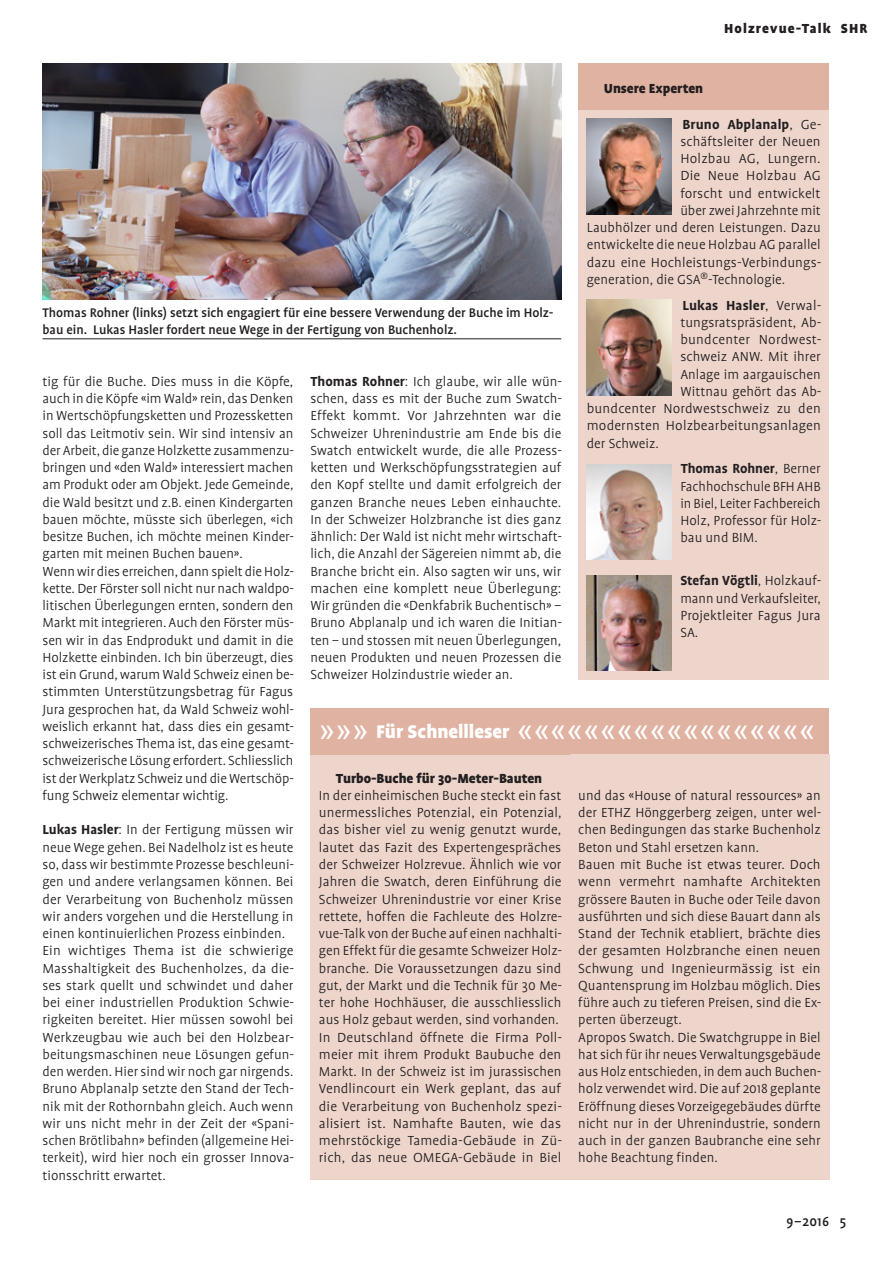
<style>
.page{position:relative;width:893px;height:1263px;background:#fff}
.page>*{position:absolute;margin:0;border:0;box-sizing:border-box;transform-origin:0 0}
.t1{font:30px "Arial";color:#fff}
.t2{font:300 15px/17.2px "Profile";letter-spacing:.005em;color:#231f20}
.t3{font:900 15px "Profile";letter-spacing:-.005em;color:#231f20}
.t4{font:700 15px "Profile";letter-spacing:.01em;color:#231f20}
.t5{font:900 15px "Profile";letter-spacing:.075em;color:#231f20}
.t6{font:500 15px "Profile";color:#231f20}
.t7{font:500 14.25px/17.2px "Profile";color:#231f20}
.s1{font-weight:300}
.s2{font-weight:700}
.s3{font-family:"Profile";font-weight:900;font-size:21px}
</style>
<div class="page">
<div style="left:310px;top:755px;width:260px;height:424px;background:#eed5cb"></div>
<div style="left:578px;top:110px;width:251px;height:569px;background:#eed5cb"></div>
<img style="left:587px;top:118px;width:85px;height:96px">
<img style="left:587px;top:299px;width:85px;height:96px">
<img style="left:587px;top:464px;width:85px;height:96px">
<img style="left:587px;top:576px;width:85px;height:95px">
<div style="left:578px;top:64px;width:251px;height:46px;background:#dfb2a1"></div>
<div style="left:310px;top:708px;width:519px;height:47px;background:#dfb2a1"></div>
<div style="left:570px;top:755px;width:259px;height:425px;background:#eed5cb"></div>
<img style="left:43px;top:64px;width:518px;height:236px">
<hr style="left:43px;top:338px;width:518px;height:1px;background:#231f20">
<p class="t3" style="left:604px;top:80px;width:101px">Unsere Experten</p>
<p class="t5" style="left:724px;top:20px;width:145px">Holzrevue-Talk SHR</p>
<p class="t4" style="left:682px;top:116px;width:141px">Bruno Abplanalp<span class="s1">, Ge-</span></p>
<p class="t2" style="left:680px;top:133px;width:142px">schäftsleiter der Neuen</p>
<p class="t2" style="left:680px;top:150px;width:142px">Holzbau AG, Lungern.</p>
<p class="t2" style="left:680px;top:167px;width:142px">Die Neue Holzbau AG</p>
<p class="t2" style="left:680px;top:184px;width:142px">forscht und entwickelt</p>
<p class="t2" style="left:680px;top:202px;width:142px">über zwei Jahrzehnte mit</p>
<p class="t2" style="left:587px;top:219px;width:235px">Laubhölzer und deren Leistungen. Dazu</p>
<p class="t2" style="left:587px;top:236px;width:235px">entwickelte die neue Holzbau AG parallel</p>
<p class="t2" style="left:587px;top:253px;width:235px">dazu eine Hochleistungs-Verbindungs-</p>
<p class="t2" style="left:587px;top:271px;width:200px">generation, die GSA<sup>®</sup>-Technologie.</p>
<p class="t4" style="left:682px;top:297px;width:141px">Lukas Hasler<span class="s1">, Verwal-</span></p>
<p class="t2" style="left:680px;top:314px;width:143px">tungsratspräsident, Ab-</p>
<p class="t2" style="left:680px;top:331px;width:143px">bundcenter Nordwest-</p>
<p class="t2" style="left:680px;top:348px;width:142px">schweiz ANW. Mit ihrer</p>
<p class="t2" style="left:680px;top:365px;width:142px">Anlage im aargauischen</p>
<p class="t2" style="left:680px;top:383px;width:143px">Wittnau gehört das Ab-</p>
<p class="t2" style="left:587px;top:400px;width:235px">bundcenter Nordwestschweiz zu den</p>
<p class="t2" style="left:587px;top:417px;width:235px">modernsten Holzbearbeitungsanlagen</p>
<p class="t2" style="left:587px;top:434px;width:73px">der Schweiz.</p>
<p class="t2" style="left:680px;top:460px;width:143px;text-align:justify"><span class="s2">Thomas Rohner</span>, Berner Fachhochschule BFH AHB in Biel, Leiter Fachbereich Holz, Professor für Holz&shy;bau und BIM.</p>
<p class="t2" style="left:680px;top:572px;width:143px;text-align:justify"><span class="s2">Stefan Vögtli</span>, Holzkauf&shy;mann und Verkaufsleiter, Projektleiter Fagus Jura SA.</p>
<p class="t7" style="left:43px;top:304px;width:513px">Thomas Rohner (links) setzt sich engagiert für eine bessere Verwendung der Buche im Holz&shy;bau ein. Lukas Hasler fordert neue Wege in der Fertigung von Buchenholz.</p>
<p class="t2" style="left:310px;top:373px;width:253px;text-align:justify"><span class="s2">Thomas Rohner</span>: Ich glaube, wir alle wün&shy;schen, dass es mit der Buche zum Swatch-Effekt kommt. Vor Jahrzehnten war die Schweizer Uhrenindustrie am Ende bis die Swatch entwickelt wurde, die alle Prozess&shy;ketten und Werkschöpfungsstrategien auf den Kopf stellte und damit erfolgreich der ganzen Branche neues Leben einhauchte.<br>In der Schweizer Holzbranche ist dies ganz ähnlich: Der Wald ist nicht mehr wirtschaft&shy;lich, die Anzahl der Sägereien nimmt ab, die Branche bricht ein. Also sagten wir uns, wir machen eine komplett neue Überlegung:<br>Wir gründen die «Denkfabrik Buchentisch» – Bruno Abplanalp und ich waren die Initian&shy;ten – und stossen mit neuen Überlegungen, neuen Produkten und neuen Prozessen die Schweizer Holzindustrie wieder an.</p>
<p class="t2" style="left:43px;top:373px;width:253px">tig für die Buche. Dies muss in die Köpfe, auch in die Köpfe «im Wald» rein, das Denken in Wertschöpfungsketten und Prozessketten soll das Leitmotiv sein. Wir sind intensiv an der Arbeit, die ganze Holzkette zusammenzu&shy;bringen und «den Wald» interessiert machen am Produkt oder am Objekt. Jede Gemeinde, die Wald besitzt und z.B. einen Kindergarten bauen möchte, müsste sich überlegen, «ich besitze Buchen, ich möchte meinen Kinder&shy;garten mit meinen Buchen bauen».<br>Wenn wir dies erreichen, dann spielt die Holz&shy;kette. Der Förster soll nicht nur nach waldpo&shy;litischen Überlegungen ernten, sondern den Markt mit integrieren. Auch den Förster müs&shy;sen wir in das Endprodukt und damit in die Holzkette einbinden. Ich bin überzeugt, dies ist ein Grund, warum Wald Schweiz einen be&shy;stimmten Unterstützungsbetrag für Fagus Jura gesprochen hat, da Wald Schweiz wohl&shy;weislich erkannt hat, dass dies ein gesamt&shy;schweizerisches Thema ist, das eine gesamt&shy;schweizerische Lösung erfordert. Schliesslich ist der Werkplatz Schweiz und die Wertschöp&shy;fung Schweiz elementar wichtig.</p>
<p class="t2" style="left:43px;top:821px;width:253px"><span class="s2">Lukas Hasler</span>: In der Fertigung müssen wir neue Wege gehen. Bei Nadelholz ist es heute so, dass wir bestimmte Prozesse beschleuni&shy;gen und andere verlangsamen können. Bei der Verarbeitung von Buchenholz müssen wir anders vorgehen und die Herstellung in einen kontinuierlichen Prozess einbinden.<br>Ein wichtiges Thema ist die schwierige Masshaltigkeit des Buchenholzes, da die&shy;ses stark quellt und schwindet und daher bei einer industriellen Produktion Schwie&shy;rigkeiten bereitet. Hier müssen sowohl bei Werkzeugbau wie auch bei den Holzbear&shy;beitungsmaschinen neue Lösungen gefun&shy;den werden. Hier sind wir noch gar nirgends.<br>Bruno Abplanalp setzte den Stand der Tech&shy;nik mit der Rothornbahn gleich. Auch wenn wir uns nicht mehr in der Zeit der «Spani&shy;schen Brötlibahn» befinden (allgemeine Hei&shy;terkeit), wird hier noch ein grosser Innova&shy;tionsschritt erwartet.</p>
<h1 class="t1" style="left:319px;top:709px;width:498px">»»» <span class="s3">Für Schnellleser</span> ««««««««««««««««««</h1>
<p class="t3" style="left:336px;top:770px;width:208px">Turbo-Buche für 30-Meter-Bauten</p>
<p class="t2" style="left:319px;top:787px;width:245px">In der einheimischen Buche steckt ein fast unermessliches Potenzial, ein Potenzial, das bisher viel zu wenig genutzt wurde, lautet das Fazit des Expertengespräches der Schweizer Holzrevue. Ähnlich wie vor Jahren die Swatch, deren Einführung die Schweizer Uhrenindustrie vor einer Krise rettete, hoffen die Fachleute des Holzre&shy;vue-Talk von der Buche auf einen nachhalti&shy;gen Effekt für die gesamte Schweizer Holz&shy;branche. Die Voraussetzungen dazu sind gut, der Markt und die Technik für 30 Me&shy;ter hohe Hochhäuser, die ausschliesslich aus Holz gebaut werden, sind vorhanden.<br>In Deutschland öffnete die Firma Poll&shy;meier mit ihrem Produkt Baubuche den Markt. In der Schweiz ist im jurassischen Vendlincourt ein Werk geplant, das auf die Verarbeitung von Buchenholz spezi&shy;alisiert ist. Namhafte Bauten, wie das mehrstöckige Tamedia-Gebäude in Zü&shy;rich, das neue OMEGA-Gebäude in Biel</p>
<p class="t2" style="left:578px;top:787px;width:245px">und das «House of natural ressources» an der ETHZ Hönggerberg zeigen, unter wel&shy;chen Bedingungen das starke Buchenholz Beton und Stahl ersetzen kann.<br>Bauen mit Buche ist etwas teurer. Doch wenn vermehrt namhafte Architekten grössere Bauten in Buche oder Teile davon ausführten und sich diese Bauart dann als Stand der Technik etabliert, brächte dies der gesamten Holzbranche einen neuen Schwung und Ingenieurmässig ist ein Quantensprung im Holzbau möglich. Dies führe auch zu tieferen Preisen, sind die Ex&shy;perten überzeugt.<br>Apropos Swatch. Die Swatchgruppe in Biel hat sich für ihr neues Verwaltungsgebäude aus Holz entschieden, in dem auch Buchen&shy;holz verwendet wird. Die auf 2018 geplante Eröffnung dieses Vorzeigegebäudes dürfte nicht nur in der Uhrenindustrie, sondern auch in der ganzen Baubranche eine sehr hohe Beachtung finden.</p>
<p class="t6" style="left:786px;top:1213px;width:61px">9–2016 5</p>
</div>
